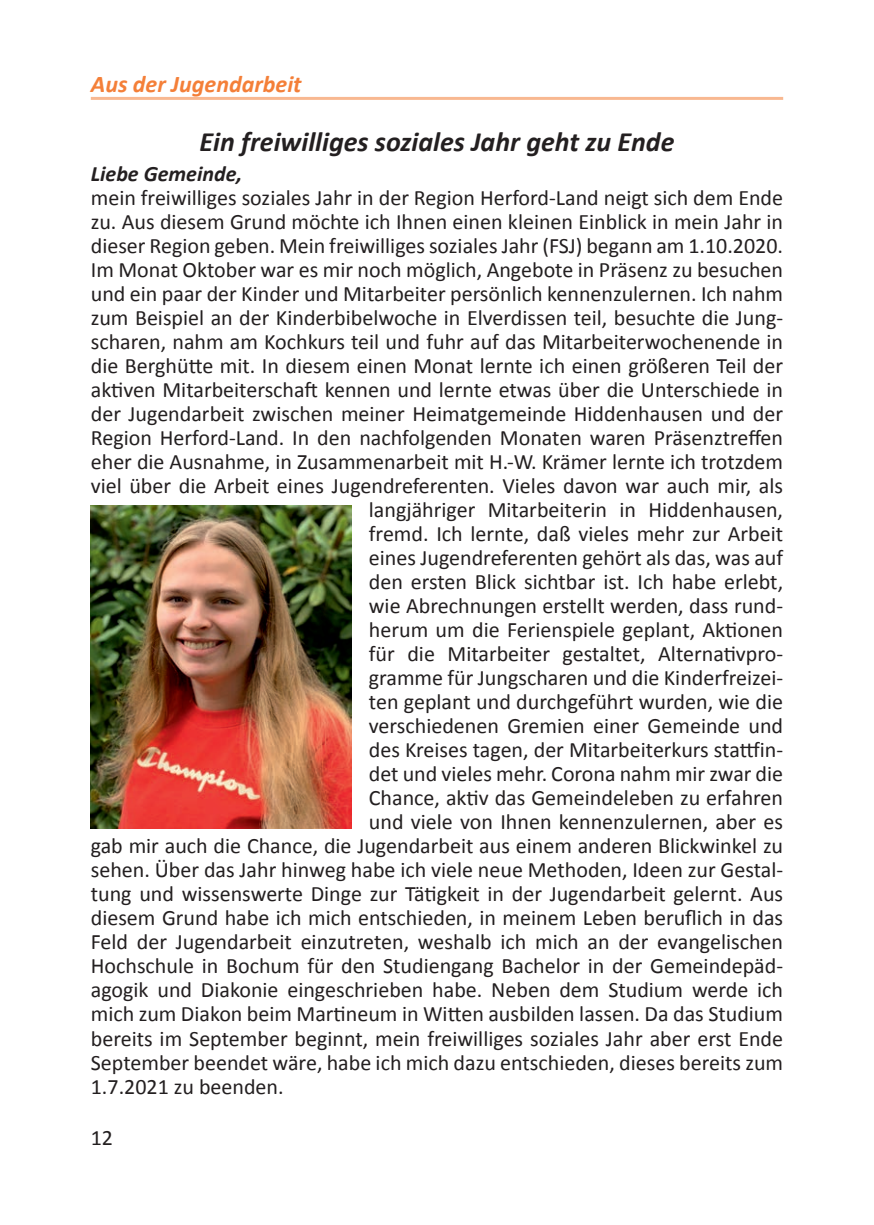
<style>
.page{position:relative;width:874px;height:1225px;background:#fff}
.page>*{position:absolute;margin:0;border:0;box-sizing:border-box;transform-origin:0 0}
.t1{font:italic 700 28px "Calibri";color:#231f20}
.t2{font:italic 700 24px "Calibri";color:#f47f38}
.t3{font:22px "Calibri";color:#231f20}
.t4{font:italic 700 22px "Calibri";color:#231f20}
</style>
<div class="page">
<hr style="left:91px;top:97px;width:691px;height:3px;background:#f47f38">
<img style="left:91px;top:505px;width:260px;height:323px">
<p class="t2" style="left:91px;top:68px;width:212px">Aus der Jugendarbeit</p>
<p class="t1" style="left:199px;top:124px;width:476px">Ein freiwilliges soziales Jahr geht zu Ende</p>
<p class="t4" style="left:91px;top:160px;width:153px">Liebe Gemeinde,</p>
<p class="t3" style="left:91px;top:184px;width:693px">mein freiwilliges soziales Jahr in der Region Herford-Land neigt sich dem Ende</p>
<p class="t3" style="left:91px;top:208px;width:693px">zu. Aus diesem Grund möchte ich Ihnen einen kleinen Einblick in mein Jahr in</p>
<p class="t3" style="left:91px;top:232px;width:693px">dieser Region geben. Mein freiwilliges soziales Jahr (FSJ) begann am 1.10.2020.</p>
<p class="t3" style="left:91px;top:256px;width:693px">Im Monat Oktober war es mir noch möglich, Angebote in Präsenz zu besuchen</p>
<p class="t3" style="left:91px;top:280px;width:693px">und ein paar der Kinder und Mitarbeiter persönlich kennenzulernen. Ich nahm</p>
<p class="t3" style="left:91px;top:304px;width:693px">zum Beispiel an der Kinderbibelwoche in Elverdissen teil, besuchte die Jung-</p>
<p class="t3" style="left:91px;top:328px;width:693px">scharen, nahm am Kochkurs teil und fuhr auf das Mitarbeiterwochenende in</p>
<p class="t3" style="left:91px;top:352px;width:693px">die Berghütte mit. In diesem einen Monat lernte ich einen größeren Teil der</p>
<p class="t3" style="left:91px;top:376px;width:693px">aktiven Mitarbeiterschaft kennen und lernte etwas über die Unterschiede in</p>
<p class="t3" style="left:91px;top:400px;width:693px">der Jugendarbeit zwischen meiner Heimatgemeinde Hiddenhausen und der</p>
<p class="t3" style="left:91px;top:424px;width:693px">Region Herford-Land. In den nachfolgenden Monaten waren Präsenztreffen</p>
<p class="t3" style="left:91px;top:448px;width:693px">eher die Ausnahme, in Zusammenarbeit mit H.-W. Krämer lernte ich trotzdem</p>
<p class="t3" style="left:91px;top:472px;width:693px">viel über die Arbeit eines Jugendreferenten. Vieles davon war auch mir, als</p>
<p class="t3" style="left:369px;top:496px;width:415px">langjähriger Mitarbeiterin in Hiddenhausen,</p>
<p class="t3" style="left:369px;top:520px;width:415px">fremd. Ich lernte, daß vieles mehr zur Arbeit</p>
<p class="t3" style="left:369px;top:544px;width:415px">eines Jugendreferenten gehört als das, was auf</p>
<p class="t3" style="left:369px;top:568px;width:415px">den ersten Blick sichtbar ist. Ich habe erlebt,</p>
<p class="t3" style="left:369px;top:592px;width:415px">wie Abrechnungen erstellt werden, dass rund-</p>
<p class="t3" style="left:369px;top:616px;width:415px">herum um die Ferienspiele geplant, Aktionen</p>
<p class="t3" style="left:369px;top:640px;width:415px">für die Mitarbeiter gestaltet, Alternativpro-</p>
<p class="t3" style="left:369px;top:664px;width:415px">gramme für Jungscharen und die Kinderfreizei-</p>
<p class="t3" style="left:369px;top:688px;width:415px">ten geplant und durchgeführt wurden, wie die</p>
<p class="t3" style="left:369px;top:712px;width:415px">verschiedenen Gremien einer Gemeinde und</p>
<p class="t3" style="left:369px;top:736px;width:415px">des Kreises tagen, der Mitarbeiterkurs stattfin-</p>
<p class="t3" style="left:369px;top:760px;width:415px">det und vieles mehr. Corona nahm mir zwar die</p>
<p class="t3" style="left:369px;top:784px;width:415px">Chance, aktiv das Gemeindeleben zu erfahren</p>
<p class="t3" style="left:369px;top:808px;width:415px">und viele von Ihnen kennenzulernen, aber es</p>
<p class="t3" style="left:91px;top:832px;width:693px">gab mir auch die Chance, die Jugendarbeit aus einem anderen Blickwinkel zu</p>
<p class="t3" style="left:91px;top:856px;width:693px">sehen. Über das Jahr hinweg habe ich viele neue Methoden, Ideen zur Gestal-</p>
<p class="t3" style="left:91px;top:880px;width:693px">tung und wissenswerte Dinge zur Tätigkeit in der Jugendarbeit gelernt. Aus</p>
<p class="t3" style="left:91px;top:904px;width:693px">diesem Grund habe ich mich entschieden, in meinem Leben beruflich in das</p>
<p class="t3" style="left:91px;top:928px;width:693px">Feld der Jugendarbeit einzutreten, weshalb ich mich an der evangelischen</p>
<p class="t3" style="left:91px;top:952px;width:693px">Hochschule in Bochum für den Studiengang Bachelor in der Gemeindepäd-</p>
<p class="t3" style="left:91px;top:976px;width:693px">agogik und Diakonie eingeschrieben habe. Neben dem Studium werde ich</p>
<p class="t3" style="left:91px;top:1000px;width:693px">mich zum Diakon beim Martineum in Witten ausbilden lassen. Da das Studium</p>
<p class="t3" style="left:91px;top:1024px;width:693px">bereits im September beginnt, mein freiwilliges soziales Jahr aber erst Ende</p>
<p class="t3" style="left:91px;top:1048px;width:693px">September beendet wäre, habe ich mich dazu entschieden, dieses bereits zum</p>
<p class="t3" style="left:91px;top:1072px;width:194px">1.7.2021 zu beenden.</p>
<p class="t3" style="left:91px;top:1123px;width:24px">12</p>
</div>
